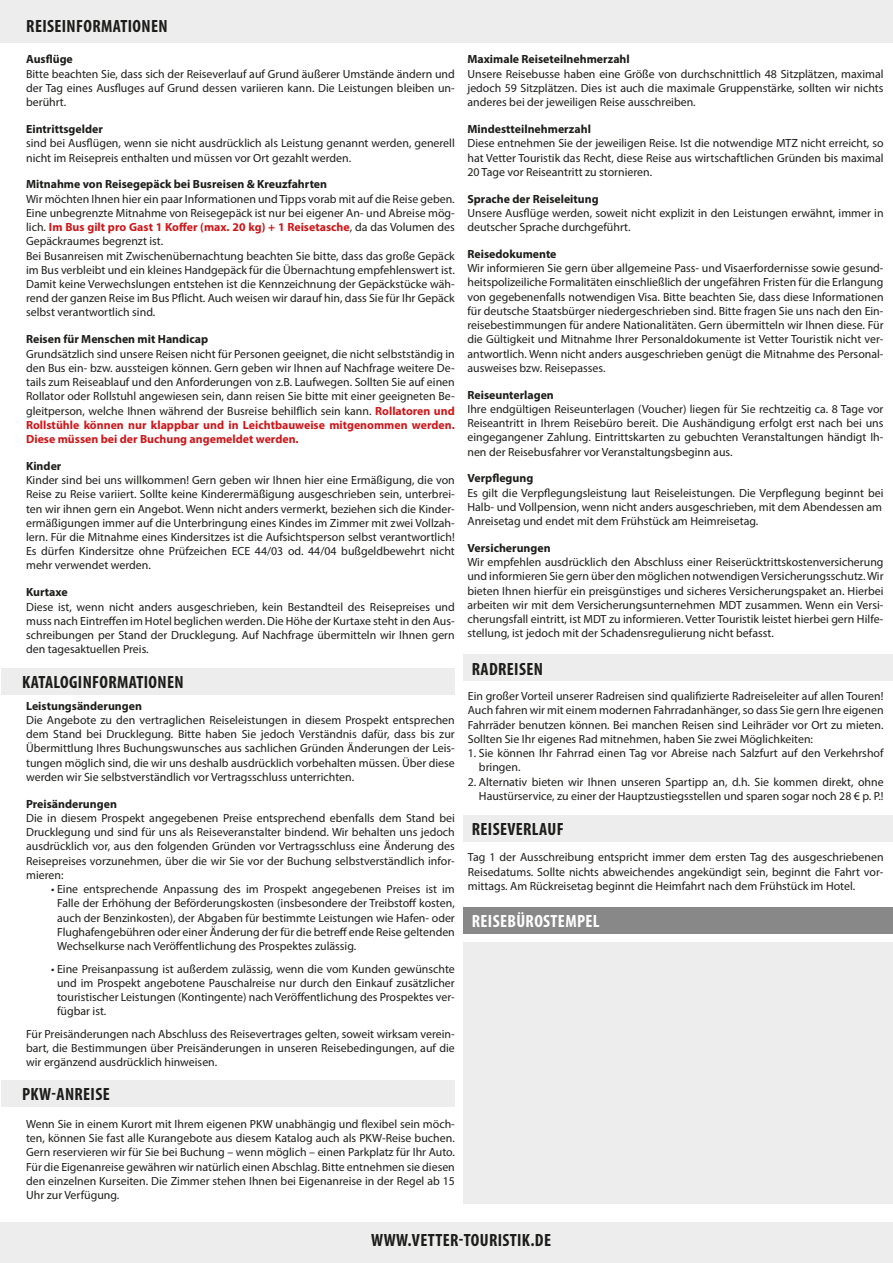
<style>
.page{position:relative;width:893px;height:1263px;background:#fff}
.page>*{position:absolute;margin:0;border:0;box-sizing:border-box;transform-origin:0 0}
.t1{font:700 condensed 17.85px "Myriad Pro";letter-spacing:.02em;color:#1d1d1b}
.t2{font:700 condensed 17.85px "Myriad Pro";letter-spacing:.02em;color:#fff}
.t3{font:11.85px/14.2px "Myriad Pro";color:#1d1d1b;text-align:justify}
.t4{font:700 11.85px "Myriad Pro";color:#1d1d1b}
.s1{font-weight:700;color:#cd171a}
</style>
<div class="page">
<div style="left:1px;top:1223px;width:892px;height:40px;background:#ededed"></div>
<div style="left:1px;top:0;width:892px;height:42px;background:#ededed"></div>
<div style="left:1px;top:668px;width:454px;height:26px;background:#ededed"></div>
<div style="left:1px;top:1080px;width:454px;height:26px;background:#ededed"></div>
<div style="left:463px;top:655px;width:430px;height:26px;background:#ededed"></div>
<div style="left:463px;top:815px;width:430px;height:26px;background:#ededed"></div>
<div style="left:463px;top:907px;width:430px;height:27px;background:#888"></div>
<div style="left:463px;top:942px;width:430px;height:261px;background:#ededed"></div>
<h1 class="t1" style="left:26px;top:17px;width:143px">REISEINFORMATIONEN</h1>
<p class="t4" style="left:26px;top:55px;width:48px">Ausflüge</p>
<p class="t3" style="left:26px;top:67px;width:430px">Bitte beachten Sie, dass sich der Reiseverlauf auf Grund äußerer Umstände ändern und der Tag eines Ausfluges auf Grund dessen variieren kann. Die Leistungen bleiben un&shy;berührt.</p>
<p class="t4" style="left:26px;top:124px;width:78px">Eintrittsgelder</p>
<p class="t3" style="left:26px;top:137px;width:430px">sind bei Ausflügen, wenn sie nicht ausdrücklich als Leistung genannt werden, generell nicht im Reisepreis enthalten und müssen vor Ort gezahlt werden.</p>
<p class="t4" style="left:26px;top:180px;width:303px">Mitnahme von Reisegepäck bei Busreisen &amp; Kreuzfahrten</p>
<p class="t3" style="left:26px;top:192px;width:430px;text-align:left">Wir möchten Ihnen hier ein paar Informationen und Tipps vorab mit auf die Reise geben.<br>Eine unbegrenzte Mitnahme von Reisegepäck ist nur bei eigener An- und Abreise mög&shy;lich. <span class="s1">Im Bus gilt pro Gast 1 Koffer (max. 20 kg) + 1 Reisetasche</span>, da das Volumen des Gepäckraumes begrenzt ist.<br>Bei Busanreisen mit Zwischenübernachtung beachten Sie bitte, dass das große Gepäck im Bus verbleibt und ein kleines Handgepäck für die Übernachtung empfehlenswert ist.<br>Damit keine Verwechslungen entstehen ist die Kennzeichnung der Gepäckstücke wäh&shy;rend der ganzen Reise im Bus Pflicht. Auch weisen wir darauf hin, dass Sie für Ihr Gepäck selbst verantwortlich sind.</p>
<p class="t4" style="left:26px;top:335px;width:184px">Reisen für Menschen mit Handicap</p>
<p class="t3" style="left:26px;top:347px;width:430px">Grundsätzlich sind unsere Reisen nicht für Personen geeignet, die nicht selbstständig in den Bus ein- bzw. aussteigen können. Gern geben wir Ihnen auf Nachfrage weitere De&shy;tails zum Reiseablauf und den Anforderungen von z.B. Laufwegen. Sollten Sie auf einen Rollator oder Rollstuhl angewiesen sein, dann reisen Sie bitte mit einer geeigneten Be&shy;gleitperson, welche Ihnen während der Busreise behilflich sein kann. <span class="s1">Rollatoren und Rollstühle können nur klappbar und in Leichtbauweise mitgenommen werden.<br>Diese müssen bei der Buchung angemeldet werden.</span></p>
<p class="t4" style="left:26px;top:461px;width:37px">Kinder</p>
<p class="t3" style="left:26px;top:473px;width:430px">Kinder sind bei uns willkommen! Gern geben wir Ihnen hier eine Ermäßigung, die von Reise zu Reise variiert. Sollte keine Kinderermäßigung ausgeschrieben sein, unterbrei&shy;ten wir ihnen gern ein Angebot. Wenn nicht anders vermerkt, beziehen sich die Kinder&shy;ermäßigungen immer auf die Unterbringung eines Kindes im Zimmer mit zwei Vollzah&shy;lern. Für die Mitnahme eines Kindersitzes ist die Aufsichtsperson selbst verantwortlich!<br>Es dürfen Kindersitze ohne Prüfzeichen ECE 44/03 od. 44/04 bußgeldbewehrt nicht mehr verwendet werden.</p>
<p class="t4" style="left:26px;top:588px;width:43px">Kurtaxe</p>
<p class="t3" style="left:26px;top:600px;width:430px">Diese ist, wenn nicht anders ausgeschrieben, kein Bestandteil des Reisepreises und muss nach Eintreffen im Hotel beglichen werden. Die Höhe der Kurtaxe steht in den Aus&shy;schreibungen per Stand der Drucklegung. Auf Nachfrage übermitteln wir Ihnen gern den tagesaktuellen Preis.</p>
<h1 class="t1" style="left:22px;top:673px;width:163px">KATALOGINFORMATIONEN</h1>
<p class="t4" style="left:26px;top:701px;width:117px">Leistungsänderungen</p>
<p class="t3" style="left:26px;top:713px;width:430px">Die Angebote zu den vertraglichen Reiseleistungen in diesem Prospekt entsprechen dem Stand bei Drucklegung. Bitte haben Sie jedoch Verständnis dafür, dass bis zur Übermittlung Ihres Buchungswunsches aus sachlichen Gründen Änderungen der Leis&shy;tungen möglich sind, die wir uns deshalb ausdrücklich vorbehalten müssen. Über diese werden wir Sie selbstverständlich vor Vertragsschluss unterrichten.</p>
<p class="t4" style="left:26px;top:799px;width:92px">Preisänderungen</p>
<p class="t3" style="left:26px;top:811px;width:430px">Die in diesem Prospekt angegebenen Preise entsprechend ebenfalls dem Stand bei Drucklegung und sind für uns als Reiseveranstalter bindend. Wir behalten uns jedoch ausdrücklich vor, aus den folgenden Gründen vor Vertragsschluss eine Änderung des Reisepreises vorzunehmen, über die wir Sie vor der Buchung selbstverständlich infor&shy;mieren:</p>
<p class="t3" style="left:57px;top:882px;width:399px;text-indent:-6px">• Eine entsprechende Anpassung des im Prospekt angegebenen Preises ist im Falle der Erhöhung der Beförderungskosten (insbesondere der Treibstoff kosten, auch der Benzinkosten), der Abgaben für bestimmte Leistungen wie Hafen- oder Flughafengebühren oder einer Änderung der für die betreff ende Reise geltenden Wechselkurse nach Veröffentlichung des Prospektes zulässig.</p>
<p class="t3" style="left:57px;top:962px;width:399px;text-indent:-6px">• Eine Preisanpassung ist außerdem zulässig, wenn die vom Kunden gewünschte und im Prospekt angebotene Pauschalreise nur durch den Einkauf zusätzlicher touristischer Leistungen (Kontingente) nach Veröffentlichung des Prospektes ver&shy;fügbar ist.</p>
<p class="t3" style="left:26px;top:1027px;width:430px">Für Preisänderungen nach Abschluss des Reisevertrages gelten, soweit wirksam verein&shy;bart, die Bestimmungen über Preisänderungen in unseren Reisebedingungen, auf die wir ergänzend ausdrücklich hinweisen.</p>
<h1 class="t1" style="left:22px;top:1085px;width:89px">PKW-ANREISE</h1>
<p class="t3" style="left:26px;top:1117px;width:430px">Wenn Sie in einem Kurort mit Ihrem eigenen PKW unabhängig und flexibel sein möch&shy;ten, können Sie fast alle Kurangebote aus diesem Katalog auch als PKW-Reise buchen.<br>Gern reservieren wir für Sie bei Buchung – wenn möglich – einen Parkplatz für Ihr Auto.<br>Für die Eigenanreise gewähren wir natürlich einen Abschlag. Bitte entnehmen sie diesen den einzelnen Kurseiten. Die Zimmer stehen Ihnen bei Eigenanreise in der Regel ab 15<br>Uhr zur Verfügung.</p>
<p class="t4" style="left:467px;top:55px;width:164px">Maximale Reiseteilnehmerzahl</p>
<p class="t3" style="left:467px;top:67px;width:418px">Unsere Reisebusse haben eine Größe von durchschnittlich 48 Sitzplätzen, maximal jedoch 59 Sitzplätzen. Dies ist auch die maximale Gruppenstärke, sollten wir nichts anderes bei der jeweiligen Reise ausschreiben.</p>
<p class="t4" style="left:467px;top:124px;width:125px">Mindestteilnehmerzahl</p>
<p class="t3" style="left:467px;top:137px;width:418px">Diese entnehmen Sie der jeweiligen Reise. Ist die notwendige MTZ nicht erreicht, so hat Vetter Touristik das Recht, diese Reise aus wirtschaftlichen Gründen bis maximal 20 Tage vor Reiseantritt zu stornieren.</p>
<p class="t4" style="left:467px;top:194px;width:133px">Sprache der Reiseleitung</p>
<p class="t3" style="left:467px;top:206px;width:418px">Unsere Ausflüge werden, soweit nicht explizit in den Leistungen erwähnt, immer in deutscher Sprache durchgeführt.</p>
<p class="t4" style="left:467px;top:249px;width:91px">Reisedokumente</p>
<p class="t3" style="left:467px;top:261px;width:418px">Wir informieren Sie gern über allgemeine Pass- und Visaerfordernisse sowie gesund&shy;heitspolizeiliche Formalitäten einschließlich der ungefähren Fristen für die Erlangung von gegebenenfalls notwendigen Visa. Bitte beachten Sie, dass diese Informationen für deutsche Staatsbürger niedergeschrieben sind. Bitte fragen Sie uns nach den Ein&shy;reisebestimmungen für andere Nationalitäten. Gern übermitteln wir Ihnen diese. Für die Gültigkeit und Mitnahme Ihrer Personaldokumente ist Vetter Touristik nicht ver&shy;antwortlich. Wenn nicht anders ausgeschrieben genügt die Mitnahme des Personal&shy;ausweises bzw. Reisepasses.</p>
<p class="t4" style="left:467px;top:390px;width:88px">Reiseunterlagen</p>
<p class="t3" style="left:467px;top:402px;width:418px">Ihre endgültigen Reiseunterlagen (Voucher) liegen für Sie rechtzeitig ca. 8 Tage vor Reiseantritt in Ihrem Reisebüro bereit. Die Aushändigung erfolgt erst nach bei uns eingegangener Zahlung. Eintrittskarten zu gebuchten Veranstaltungen händigt Ih&shy;nen der Reisebusfahrer vor Veranstaltungsbeginn aus.</p>
<p class="t4" style="left:467px;top:474px;width:67px">Verpflegung</p>
<p class="t3" style="left:467px;top:486px;width:418px;text-align:left">Es gilt die Verpflegungsleistung laut Reiseleistungen. Die Verpflegung beginnt bei<br>Halb- und Vollpension, wenn nicht anders ausgeschrieben, mit dem Abendessen am<br>Anreisetag und endet mit dem Frühstück am Heimreisetag.</p>
<p class="t4" style="left:467px;top:543px;width:85px">Versicherungen</p>
<p class="t3" style="left:467px;top:555px;width:418px">Wir empfehlen ausdrücklich den Abschluss einer Reiserücktrittskostenversicherung und informieren Sie gern über den möglichen notwendigen Versicherungsschutz. Wir bieten Ihnen hierfür ein preisgünstiges und sicheres Versicherungspaket an. Hierbei arbeiten wir mit dem Versicherungsunternehmen MDT zusammen. Wenn ein Versi&shy;cherungsfall eintritt, ist MDT zu informieren. Vetter Touristik leistet hierbei gern Hilfe&shy;stellung, ist jedoch mit der Schadensregulierung nicht befasst.</p>
<h1 class="t1" style="left:472px;top:659px;width:73px">RADREISEN</h1>
<p class="t3" style="left:468px;top:689px;width:417px">Ein großer Vorteil unserer Radreisen sind qualifizierte Radreiseleiter auf allen Touren!<br>Auch fahren wir mit einem modernen Fahrradanhänger, so dass Sie gern Ihre eigenen Fahrräder benutzen können. Bei manchen Reisen sind Leihräder vor Ort zu mieten.<br>Sollten Sie Ihr eigenes Rad mitnehmen, haben Sie zwei Möglichkeiten:</p>
<p class="t3" style="left:479px;top:746px;width:406px;text-indent:-11px">1. Sie können Ihr Fahrrad einen Tag vor Abreise nach Salzfurt auf den Verkehrshof bringen.</p>
<p class="t3" style="left:468px;top:775px;width:417px;text-align:right">2. Alternativ bieten wir Ihnen unseren Spartipp an, d.h. Sie kommen direkt, ohne<br>Haustürservice, zu einer der Hauptzustiegsstellen und sparen sogar noch 28 € p. P.!</p>
<h1 class="t1" style="left:472px;top:820px;width:93px">REISEVERLAUF</h1>
<p class="t3" style="left:468px;top:851px;width:417px">Tag 1 der Ausschreibung entspricht immer dem ersten Tag des ausgeschriebenen Reisedatums. Sollte nichts abweichendes angekündigt sein, beginnt die Fahrt vor&shy;mittags. Am Rückreisetag beginnt die Heimfahrt nach dem Frühstück im Hotel.</p>
<h1 class="t2" style="left:472px;top:912px;width:129px">REISEBÜROSTEMPEL</h1>
<h1 class="t1" style="left:371px;top:1231px;width:181px">WWW.VETTER-TOURISTIK.DE</h1>
</div>
